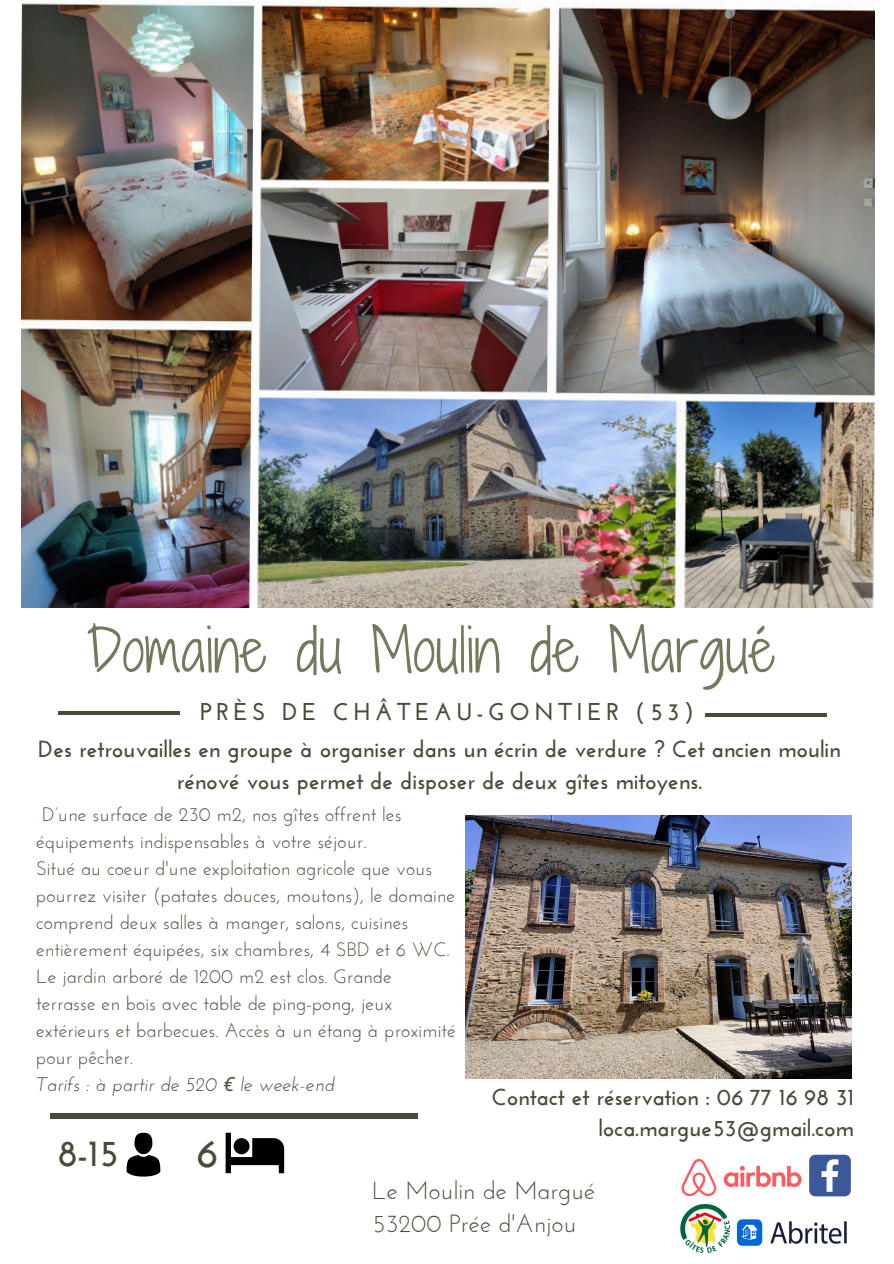
<style>
.page{position:relative;width:894px;height:1264px;background:#fff}
.page>*{position:absolute;margin:0;border:0;box-sizing:border-box;transform-origin:0 0}
.t1{font:57px "Shadows Into Light Two";letter-spacing:.01em;color:#727a5c}
.t2{font:700 41.7px "Josefin Sans";color:#474c39}
.t3{font:700 37.5px "Josefin Sans";color:#474c39}
.t4{font:24.75px/33.8px "Josefin Sans";color:#474c39}
.t5{font:700 24.3px "Josefin Sans";letter-spacing:.18em;color:#474c39}
.t6{font:700 23.25px/31.8px "Josefin Sans";color:#474c39;text-align:center}
.t7{font:19.5px/27px "Josefin Sans";color:#474c39}
.t8{font:italic 19.5px "Josefin Sans";color:#474c39}
.s1{font-family:"Noto Sans"}
</style>
<div class="page">
<img style="left:465px;top:815px;width:386px;height:263px">
<hr style="left:58px;top:711px;width:122px;height:3px;background:#474c39">
<div style="left:50px;top:1113px;width:368px;height:6px;background:#474c39"></div>
<hr style="left:705px;top:713px;width:122px;height:3px;background:#474c39">
<div style="left:134px;top:1132px;width:18px;height:22px;background:#000;border-radius:50%"></div>
<svg style="left:126px;top:1154px;width:35px;height:22px"></svg>
<svg style="left:225px;top:1132px;width:59px;height:41px"></svg>
<svg style="left:809px;top:1154px;width:41px;height:42px;background:#6179ac"></svg>
<svg style="left:681px;top:1159px;width:120px;height:37px"></svg>
<img style="left:737px;top:1219px;width:110px;height:27px">
<img style="left:22px;top:3px;width:851px;height:605px">
<img style="left:680px;top:1196px;width:51px;height:57px">
<p class="t1" style="left:87px;top:608px;width:690px">Domaine du Moulin de Margué</p>
<p class="t5" style="left:200px;top:702px;width:495px">PRÈS DE CHÂTEAU-GONTIER (53)</p>
<p class="t6" style="left:38px;top:735px;width:803px">Des retrouvailles en groupe à organiser dans un écrin de verdure ? Cet ancien moulin rénové vous permet de disposer de deux gîtes mitoyens.</p>
<p class="t7" style="left:36px;top:802px;width:367px;text-indent:6px">D’une surface de 230 m2, nos gîtes offrent les équipements indispensables à votre séjour.</p>
<h4 class="t7" style="left:36px;top:856px;width:421px">Situé au coeur d'une exploitation agricole que vous pourrez visiter (patates douces, moutons), le domaine comprend deux salles à manger, salons, cuisines entièrement équipées, six chambres, 4 SBD et 6 WC.<br>Le jardin arboré de 1200 m2 est clos. Grande terrasse en bois avec table de ping-pong, jeux extérieurs et barbecues. Accès à un étang à proximité pour pêcher.</h4>
<p class="t8" style="left:36px;top:1076px;width:299px">Tarifs : à partir de 520 <span class="s1">€</span> le week-end</p>
<h2 class="t6" style="left:491px;top:1083px;width:364px;text-align:right">Contact et réservation : 06 77 16 98 31 loca.margue53@gmail.com</h2>
<p class="t4" style="left:372px;top:1175px;width:225px">Le Moulin de Margué<br>53200 Prée d'Anjou</p>
<p class="t2" style="left:196px;top:1136px;width:23px">6</p>
<p class="t3" style="left:58px;top:1137px;width:62px">8-15</p>
</div>
